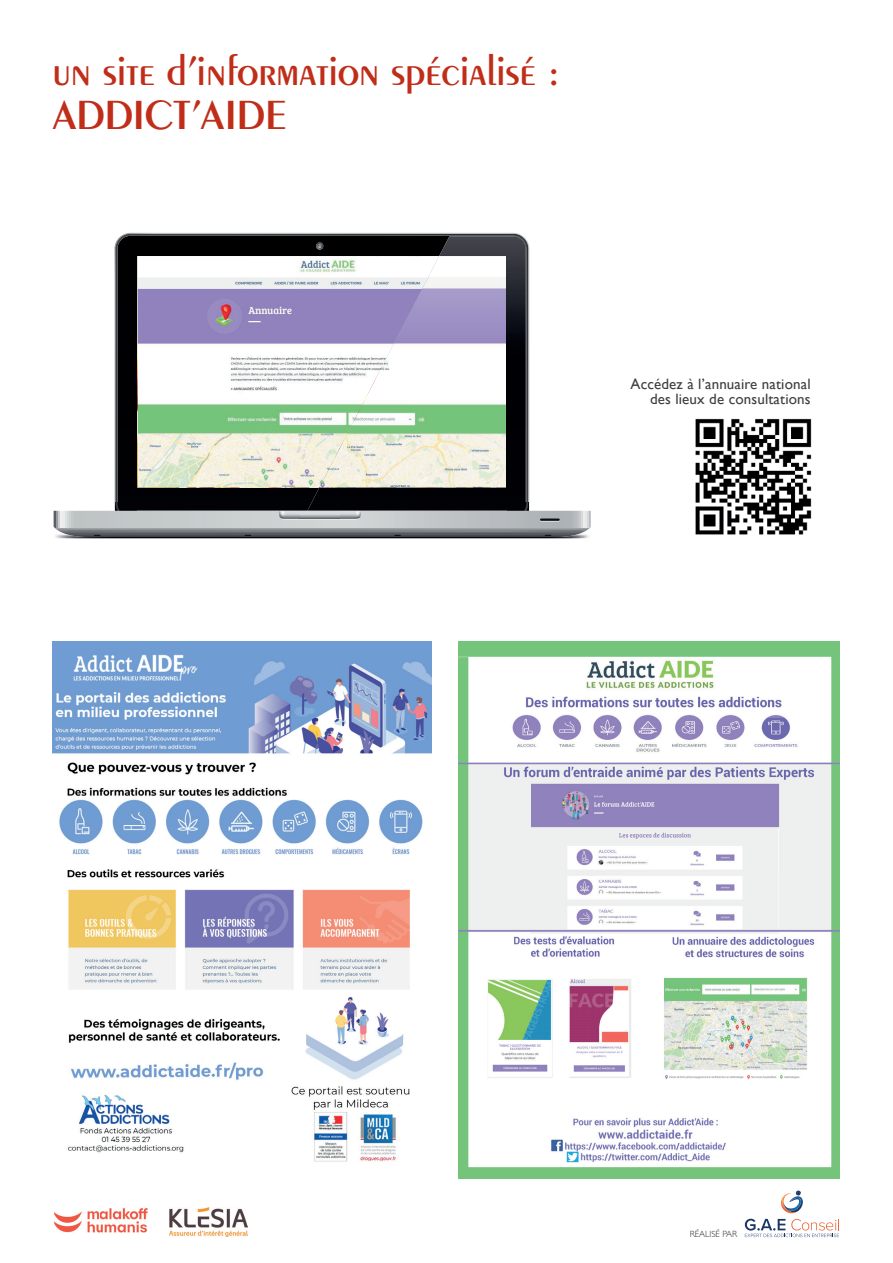
<style>
.page{position:relative;width:893px;height:1263px;background:#fff}
.page>*{position:absolute;margin:0;border:0;box-sizing:border-box;transform-origin:0 0}
.t1{font:600 43.5px/43.5px "Peignot LT Std";color:#c02d19}
.t2{font:15px/15px "Gill Sans";letter-spacing:.01em;color:#3e3e3f;text-align:right}
.t3{font:300 9px "Gill Sans";color:#312f30}
</style>
<div class="page">
<img style="left:53px;top:513px;width:535px;height:25px">
<svg style="left:116px;top:234px;width:411px;height:277px"></svg>
<svg style="left:54px;top:511px;width:537px;height:26px;background:#a4a8ab"></svg>
<img style="left:340px;top:511px;width:21px;height:8px">
<img style="left:340px;top:511px;width:20px;height:7px">
<img style="left:52px;top:641px;width:379px;height:521px">
<img style="left:459px;top:641px;width:380px;height:538px">
<img style="left:695px;top:418px;width:117px;height:117px">
<svg style="left:781px;top:1190px;width:22px;height:23px"></svg>
<svg style="left:745px;top:1219px;width:94px;height:18px"></svg>
<img style="left:169px;top:1208px;width:78px;height:28px">
<img style="left:54px;top:1208px;width:94px;height:25px">
<h1 class="t1" style="left:52px;top:49px;width:509px">un site d’information spécialisé :<br>ADDICT’AIDE</h1>
<p class="t2" style="left:631px;top:376px;width:182px">Accédez à l’annuaire national des lieux de consultations</p>
<p class="t3" style="left:690px;top:1227px;width:49px">RÉALISÉ PAR</p>
</div>
